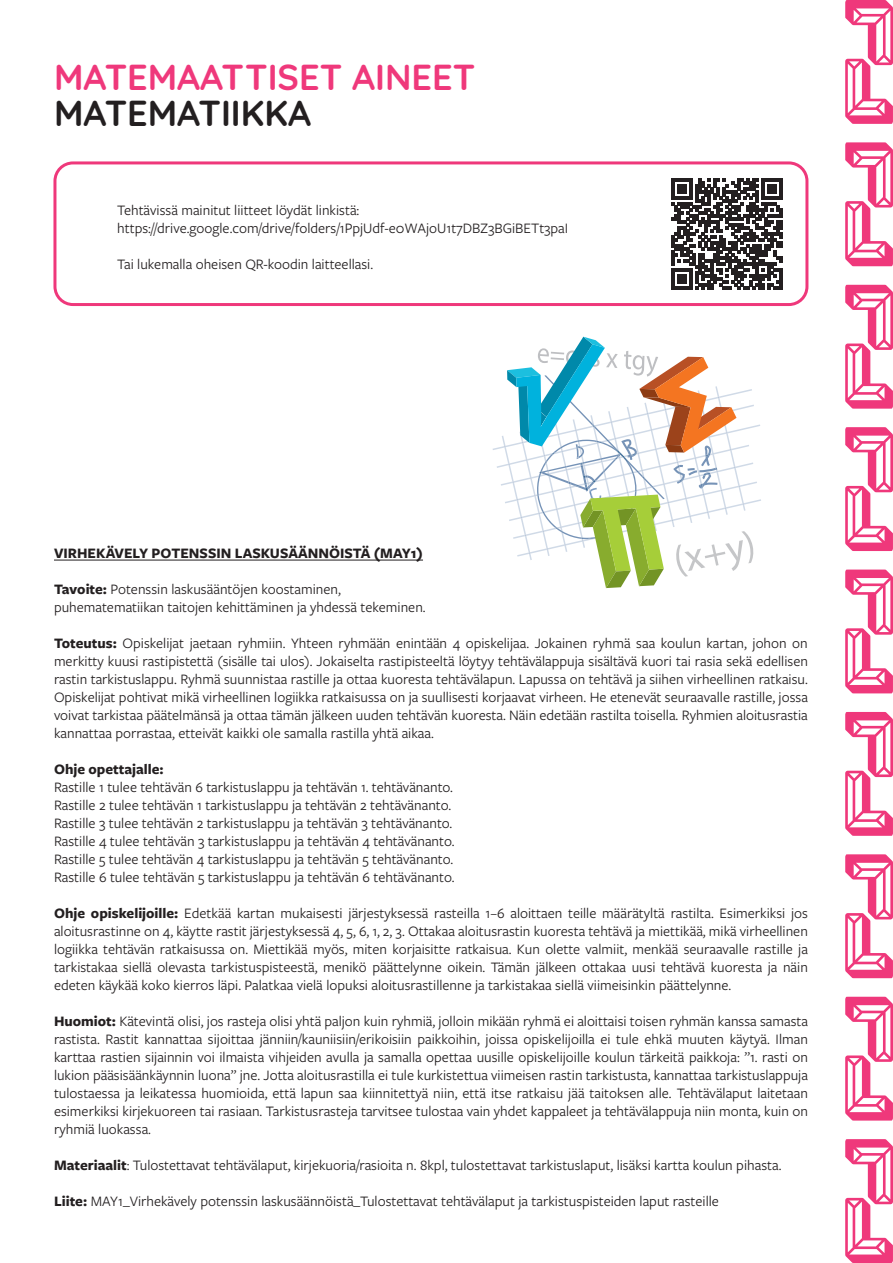
<style>
.page{position:relative;width:893px;height:1263px;background:#fff}
.page>*{position:absolute;margin:0;border:0;box-sizing:border-box;transform-origin:0 0}
.t1{font:700 36px "Quicksand";color:#ef387b}
.t2{font:700 36px "Quicksand";color:#231f20}
.t3{font:15px/18px "Freight Sans Pro";color:#231f20;text-align:justify}
.t4{font:700 15px "Freight Sans Pro";color:#231f20}
.s1{font-weight:700}
</style>
<div class="page">
<svg style="left:845px;top:1139px;width:48px;height:124px"></svg>
<svg style="left:845px;top:427px;width:48px;height:124px"></svg>
<svg style="left:845px;top:569px;width:48px;height:124px"></svg>
<svg style="left:845px;top:712px;width:48px;height:124px"></svg>
<svg style="left:845px;top:854px;width:48px;height:124px"></svg>
<svg style="left:845px;top:997px;width:48px;height:123px"></svg>
<svg style="left:845px;top:0;width:48px;height:124px"></svg>
<svg style="left:845px;top:142px;width:48px;height:124px"></svg>
<svg style="left:845px;top:285px;width:48px;height:124px"></svg>
<hr style="left:54px;top:560px;width:369px;height:1px;background:#231f20">
<div style="left:53px;top:161px;width:755px;height:145px;border:3px solid #ef387b;border-radius:18px"></div>
<svg style="left:672px;top:179px;width:111px;height:111px"></svg>
<hr style="left:780px;top:269px;width:3px;height:21px;background:#231f20">
<svg style="left:493px;top:337px;width:268px;height:251px"></svg>
<p class="t1" style="left:54px;top:47px;width:423px">MATEMAATTISET AINEET</p>
<p class="t2" style="left:54px;top:83px;width:259px">MATEMATIIKKA</p>
<p class="t3" style="left:117px;top:200px;width:452px">Tehtävissä mainitut liitteet löydät linkistä: https://drive.google.com/drive/folders/1PpjUdf-e0WAjoU1t7DBZ3BGiBETt3paI</p>
<p class="t3" style="left:117px;top:254px;width:257px">Tai lukemalla oheisen QR-koodin laitteellasi.</p>
<p class="t4" style="left:54px;top:543px;width:370px">VIRHEKÄVELY POTENSSIN LASKUSÄÄNNÖISTÄ (MAY1)</p>
<p class="t3" style="left:54px;top:580px;width:288px"><span class="s1">Tavoite:</span> Potenssin laskusääntöjen koostaminen,</p>
<p class="t3" style="left:54px;top:598px;width:373px">puhematematiikan taitojen kehittäminen ja yhdessä tekeminen.</p>
<p class="t3" style="left:54px;top:634px;width:755px"><span class="s1">Toteutus:</span> Opiskelijat jaetaan ryhmiin. Yhteen ryhmään enintään 4 opiskelijaa. Jokainen ryhmä saa koulun kartan, johon on merkitty kuusi rastipistettä (sisälle tai ulos). Jokaiselta rastipisteeltä löytyy tehtävälappuja sisältävä kuori tai rasia sekä edellisen rastin tarkistuslappu. Ryhmä suunnistaa rastille ja ottaa kuoresta tehtävälapun. Lapussa on tehtävä ja siihen virheellinen ratkaisu.<br>Opiskelijat pohtivat mikä virheellinen logiikka ratkaisussa on ja suullisesti korjaavat virheen. He etenevät seuraavalle rastille, jossa voivat tarkistaa päätelmänsä ja ottaa tämän jälkeen uuden tehtävän kuoresta. Näin edetään rastilta toisella. Ryhmien aloitusrastia kannattaa porrastaa, etteivät kaikki ole samalla rastilla yhtä aikaa.</p>
<p class="t4" style="left:54px;top:759px;width:111px">Ohje opettajalle:</p>
<p class="t3" style="left:54px;top:778px;width:400px">Rastille 1 tulee tehtävän 6 tarkistuslappu ja tehtävän 1. tehtävänanto.</p>
<p class="t3" style="left:54px;top:796px;width:399px">Rastille 2 tulee tehtävän 1 tarkistuslappu ja tehtävän 2 tehtävänanto.</p>
<p class="t3" style="left:54px;top:814px;width:400px">Rastille 3 tulee tehtävän 2 tarkistuslappu ja tehtävän 3 tehtävänanto.</p>
<p class="t3" style="left:54px;top:832px;width:402px">Rastille 4 tulee tehtävän 3 tarkistuslappu ja tehtävän 4 tehtävänanto.</p>
<p class="t3" style="left:54px;top:850px;width:401px">Rastille 5 tulee tehtävän 4 tarkistuslappu ja tehtävän 5 tehtävänanto.</p>
<p class="t3" style="left:54px;top:868px;width:402px">Rastille 6 tulee tehtävän 5 tarkistuslappu ja tehtävän 6 tehtävänanto.</p>
<p class="t3" style="left:54px;top:904px;width:755px"><span class="s1">Ohje opiskelijoille:</span> Edetkää kartan mukaisesti järjestyksessä rasteilla 1–6 aloittaen teille määrätyltä rastilta. Esimerkiksi jos aloitusrastinne on 4, käytte rastit järjestyksessä 4, 5, 6, 1, 2, 3. Ottakaa aloitusrastin kuoresta tehtävä ja miettikää, mikä virheellinen logiikka tehtävän ratkaisussa on. Miettikää myös, miten korjaisitte ratkaisua. Kun olette valmiit, menkää seuraavalle rastille ja tarkistakaa siellä olevasta tarkistuspisteestä, menikö päättelynne oikein. Tämän jälkeen ottakaa uusi tehtävä kuoresta ja näin edeten käykää koko kierros läpi. Palatkaa vielä lopuksi aloitusrastillenne ja tarkistakaa siellä viimeisinkin päättelynne.</p>
<p class="t3" style="left:54px;top:1012px;width:755px"><span class="s1">Huomiot:</span> Kätevintä olisi, jos rasteja olisi yhtä paljon kuin ryhmiä, jolloin mikään ryhmä ei aloittaisi toisen ryhmän kanssa samasta rastista. Rastit kannattaa sijoittaa jänniin/kauniisiin/erikoisiin paikkoihin, joissa opiskelijoilla ei tule ehkä muuten käytyä. Ilman karttaa rastien sijainnin voi ilmaista vihjeiden avulla ja samalla opettaa uusille opiskelijoille koulun tärkeitä paikkoja: ”1. rasti on lukion pääsisäänkäynnin luona” jne. Jotta aloitusrastilla ei tule kurkistettua viimeisen rastin tarkistusta, kannattaa tarkistuslappuja tulostaessa ja leikatessa huomioida, että lapun saa kiinnitettyä niin, että itse ratkaisu jää taitoksen alle. Tehtävälaput laitetaan esimerkiksi kirjekuoreen tai rasiaan. Tarkistusrasteja tarvitsee tulostaa vain yhdet kappaleet ja tehtävälappuja niin monta, kuin on ryhmiä luokassa.</p>
<p class="t3" style="left:54px;top:1156px;width:729px"><span class="s1">Materiaalit</span>: Tulostettavat tehtävälaput, kirjekuoria/rasioita n. 8kpl, tulostettavat tarkistuslaput, lisäksi kartta koulun pihasta.</p>
<p class="t3" style="left:54px;top:1192px;width:666px"><span class="s1">Liite:</span> MAY1_Virhekävely potenssin laskusäännöistä_Tulostettavat tehtävälaput ja tarkistuspisteiden laput rasteille</p>
</div>
